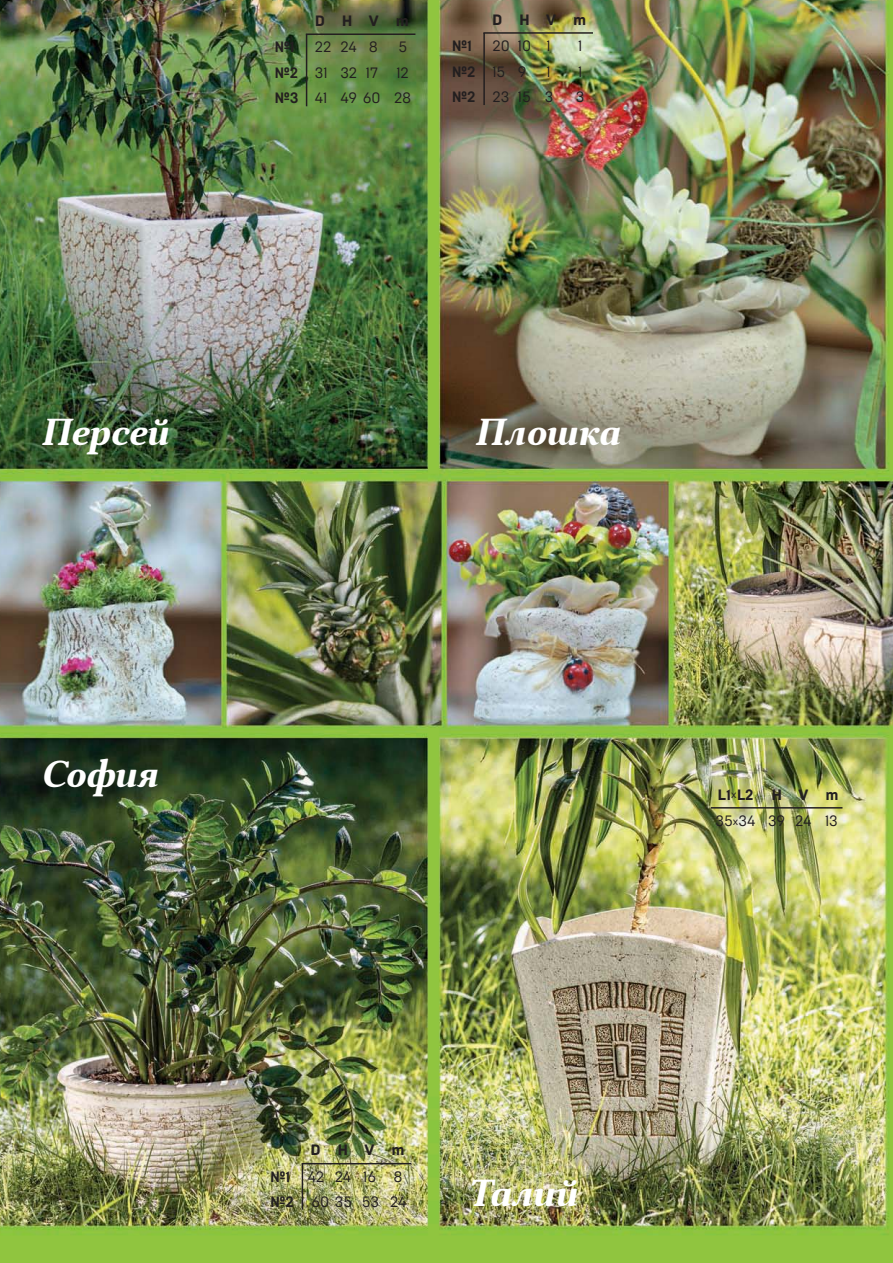
<style>
.page{position:relative;width:893px;height:1263px;background:#fff}
.page>*{position:absolute;margin:0;border:0;box-sizing:border-box;transform-origin:0 0}
.t1{font:italic 700 37.5px "Anglecia Pro Text";color:#fff}
.t2{font:15px/25.5px "Brutal Type";color:#231f20}
.t3{font:800 15px "Brutal Type";color:#231f20}
.t4{font:700 15px "Brutal Type";color:#231f20}
.s1{font-weight:700}
.s2{font-weight:400;font-size:10.5px}
.s3{font-size:10.5px}
</style>
<div class="page">
<img style="left:0;top:0;width:893px;height:1263px">
<hr style="left:306px;top:34px;width:1px;height:72px;background:#231f20">
<hr style="left:306px;top:33px;width:109px;height:2px;background:#231f20">
<hr style="left:483px;top:33px;width:2px;height:72px;background:#231f20">
<hr style="left:483px;top:32px;width:110px;height:2px;background:#231f20">
<hr style="left:302px;top:1164px;width:1px;height:45px;background:#231f20">
<hr style="left:302px;top:1163px;width:109px;height:1px;background:#231f20">
<hr style="left:711px;top:807px;width:131px;height:1px;background:#231f20">
<p class="t3" style="left:315px;top:12px;width:96px">D H V m</p>
<p class="t3" style="left:492px;top:10px;width:96px">D H V m</p>
<p class="t4" style="left:274px;top:38px;width:22px">№1</p>
<p class="t2" style="left:315px;top:34px;width:65px">22 24 8</p>
<p class="t2" style="left:274px;top:34px;width:139px;text-indent:124px">5 <span class="s1">№2</span> 31 32 17 12 <span class="s1">№3</span> 41 49 60 28</p>
<p class="t4" style="left:452px;top:37px;width:22px">№1</p>
<p class="t2" style="left:492px;top:33px;width:60px">20 10 1</p>
<p class="t2" style="left:578px;top:33px;width:6px">1</p>
<p class="t2" style="left:452px;top:59px;width:76px"><span class="s1">№2</span> 15 9</p>
<p class="t2" style="left:546px;top:59px;width:6px">1</p>
<p class="t2" style="left:578px;top:59px;width:6px">1</p>
<p class="t2" style="left:452px;top:84px;width:103px"><span class="s1">№2</span> 23 15 3</p>
<p class="t2" style="left:576px;top:84px;width:10px">3</p>
<h1 class="t1" style="left:41px;top:406px;width:128px">Персей</h1>
<h1 class="t1" style="left:475px;top:406px;width:145px">Плошка</h1>
<h1 class="t1" style="left:39px;top:749px;width:120px">София</h1>
<p class="t3" style="left:718px;top:785px;width:123px">L1<span class="s2">х</span>L2 H V m</p>
<p class="t2" style="left:715px;top:808px;width:124px">35<span class="s3">х</span>34 39 24 13</p>
<p class="t3" style="left:310px;top:1141px;width:96px">D H V m</p>
<p class="t2" style="left:270px;top:1164px;width:138px"><span class="s1">№1</span> 42 24 16 8 <span class="s1">№2</span> 60 35 53 24</p>
<h1 class="t1" style="left:467px;top:1167px;width:112px">Талий</h1>
</div>
